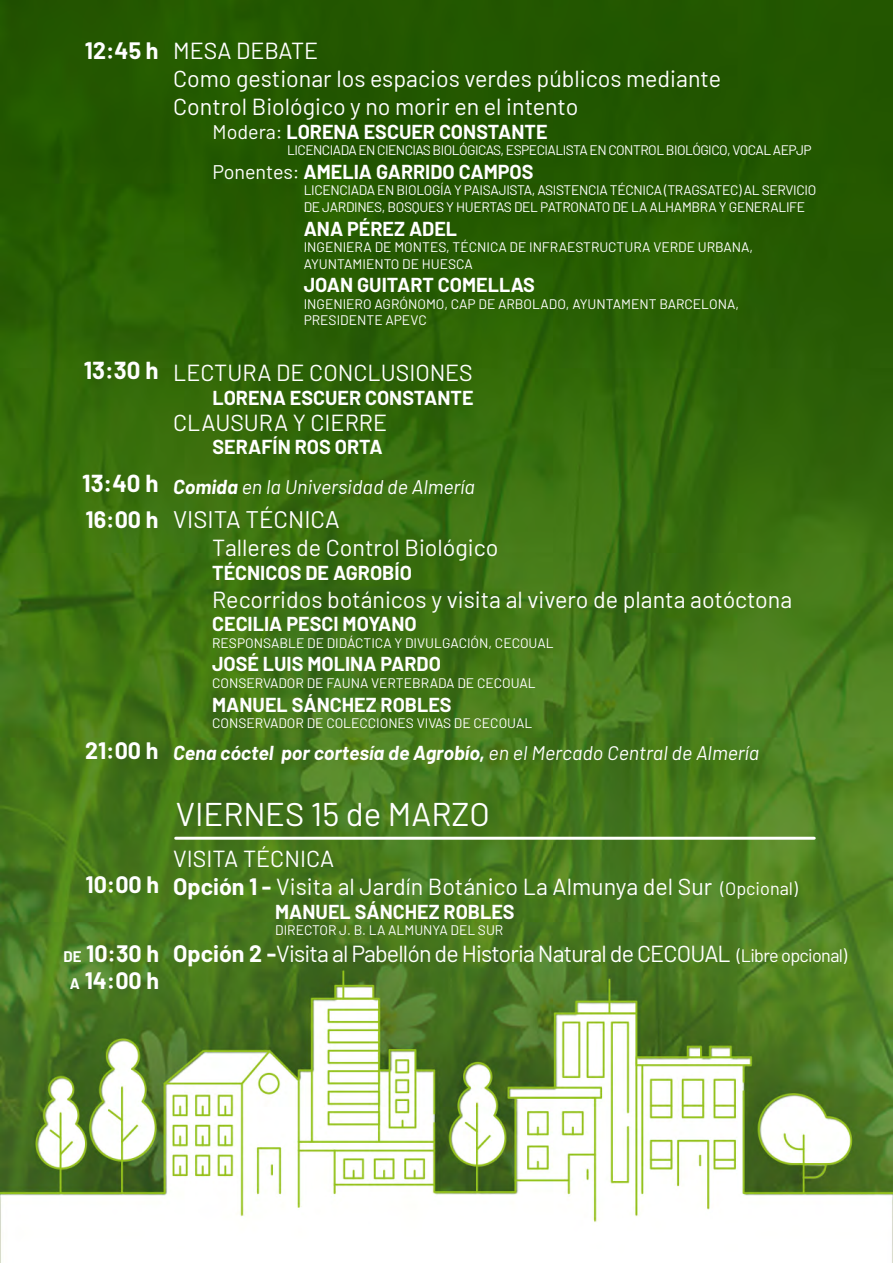
<style>
.page{position:relative;width:893px;height:1263px;background:#fff}
.page>*{position:absolute;margin:0;border:0;box-sizing:border-box;transform-origin:0 0}
.t1{font:32.85px "Barlow";color:#fff}
.t2{font:24px "Barlow";color:#fff}
.t3{font:700 24px "Barlow";color:#fff}
.t4{font:23.25px/27.9px "Barlow";color:#fff}
.t5{font:23.25px "Barlow";letter-spacing:-.035em;color:#fff}
.t6{font:700 23.25px/27.9px "Barlow";color:#fff}
.t7{font:700 19.65px "Barlow";color:#fff}
.t8{font:italic 700 19.65px "Barlow";color:#fff}
.t9{font:italic 19.65px/39.5px "Barlow";color:#fff}
.t10{font:13.8px/16.5px "Barlow";color:#fff}
.t11{font:13.8px/16.5px "Barlow";letter-spacing:-.025em;color:#fff}
.t12{font:13.8px "Barlow";letter-spacing:-.04em;color:#fff}
.s1{font-size:15px}
.s2{font-weight:400}
.s3{font-weight:700;font-style:normal}
.s4{font-weight:700}
.s5{font-size:18px}
</style>
<div class="page">
<img style="left:0;top:0;width:893px;height:1263px">
<hr style="left:176px;top:837px;width:638px;height:3px;background:#fff">
<h3 class="t6" style="left:85px;top:35px;width:75px">12:45 h</h3>
<h2 class="t3" style="left:84px;top:353px;width:76px">13:30 h</h2>
<h2 class="t3" style="left:82px;top:466px;width:78px">13:40 h</h2>
<h3 class="t6" style="left:86px;top:504px;width:74px">16:00 h</h3>
<h3 class="t6" style="left:85px;top:734px;width:75px">21:00 h</h3>
<h3 class="t6" style="left:85px;top:869px;width:75px">10:00 h</h3>
<h3 class="t6" style="left:64px;top:937px;width:97px"><span class="s1">DE</span> 10:30 h<br><span class="s1">A</span> 14:00 h</h3>
<h3 class="t4" style="left:173px;top:35px;width:549px">MESA DEBATE<br>Como gestionar los espacios verdes públicos mediante<br>Control Biológico y no morir en el intento</h3>
<h3 class="t7" style="left:213px;top:117px;width:336px"><span class="s2">Modera:</span> LORENA ESCUER CONSTANTE</h3>
<p class="t12" style="left:287px;top:140px;width:526px">LICENCIADA EN CIENCIAS BIOLÓGICAS, ESPECIALISTA EN CONTROL BIOLÓGICO, VOCAL AEPJP</p>
<h3 class="t7" style="left:213px;top:157px;width:322px"><span class="s2">Ponentes:</span> AMELIA GARRIDO CAMPOS</h3>
<p class="t11" style="left:304px;top:181px;width:514px">LICENCIADA EN BIOLOGÍA Y PAISAJISTA, ASISTENCIA TÉCNICA (TRAGSATEC) AL SERVICIO<br>DE JARDINES, BOSQUES Y HUERTAS DEL PATRONATO DE LA ALHAMBRA Y GENERALIFE</p>
<h3 class="t7" style="left:304px;top:214px;width:155px">ANA PÉREZ ADEL</h3>
<p class="t10" style="left:304px;top:238px;width:451px">INGENIERA DE MONTES, TÉCNICA DE INFRAESTRUCTURA VERDE URBANA,<br>AYUNTAMIENTO DE HUESCA</p>
<h3 class="t7" style="left:304px;top:271px;width:233px">JOAN GUITART COMELLAS</h3>
<p class="t10" style="left:304px;top:295px;width:437px">INGENIERO AGRÓNOMO, CAP DE ARBOLADO, AYUNTAMENT BARCELONA,<br>PRESIDENTE APEVC</p>
<h3 class="t4" style="left:173px;top:357px;width:301px">LECTURA DE CONCLUSIONES</h3>
<h3 class="t7" style="left:213px;top:383px;width:263px">LORENA ESCUER CONSTANTE</h3>
<h3 class="t4" style="left:173px;top:406px;width:215px">CLAUSURA Y CIERRE</h3>
<h3 class="t9" style="left:173px;top:426px;width:303px;text-indent:39px"><span class="s3">SERAFÍN ROS ORTA<br></span><span class="s4">Comida</span> en la Universidad de Almería</h3>
<h2 class="t2" style="left:173px;top:502px;width:168px">VISITA TÉCNICA</h2>
<h3 class="t4" style="left:212px;top:532px;width:288px">Talleres de Control Biológico</h3>
<h3 class="t7" style="left:212px;top:558px;width:201px">TÉCNICOS DE AGROBÍO</h3>
<h3 class="t4" style="left:212px;top:583px;width:582px">Recorridos botánicos y visita al vivero de planta aotóctona</h3>
<h3 class="t7" style="left:212px;top:610px;width:206px">CECILIA PESCI MOYANO</h3>
<p class="t10" style="left:212px;top:633px;width:343px">RESPONSABLE DE DIDÁCTICA Y DIVULGACIÓN, CECOUAL</p>
<h3 class="t7" style="left:212px;top:650px;width:230px">JOSÉ LUIS MOLINA PARDO</h3>
<p class="t10" style="left:212px;top:674px;width:325px">CONSERVADOR DE FAUNA VERTEBRADA DE CECOUAL</p>
<h3 class="t7" style="left:212px;top:690px;width:241px">MANUEL SÁNCHEZ ROBLES</h3>
<p class="t10" style="left:212px;top:714px;width:322px">CONSERVADOR DE COLECCIONES VIVAS DE CECOUAL</p>
<h3 class="t8" style="left:173px;top:738px;width:588px">Cena cóctel por cortesía de Agrobío, <span class="s2">en el Mercado Central de Almería</span></h3>
<h1 class="t1" style="left:176px;top:790px;width:316px">VIERNES 15 de MARZO</h1>
<h3 class="t4" style="left:173px;top:843px;width:626px">VISITA TÉCNICA<br><span class="s4">Opción 1 -</span> Visita al Jardín Botánico La Almunya del Sur <span class="s5">(Opcional)</span></h3>
<h3 class="t7" style="left:275px;top:897px;width:241px">MANUEL SÁNCHEZ ROBLES</h3>
<p class="t10" style="left:275px;top:921px;width:230px">DIRECTOR J. B. LA ALMUNYA DEL SUR</p>
<h3 class="t5" style="left:173px;top:937px;width:675px"><span class="s4">Opción 2 -</span>Visita al Pabellón de Historia Natural de CECOUAL <span class="s5">(Libre opcional)</span></h3>
</div>
